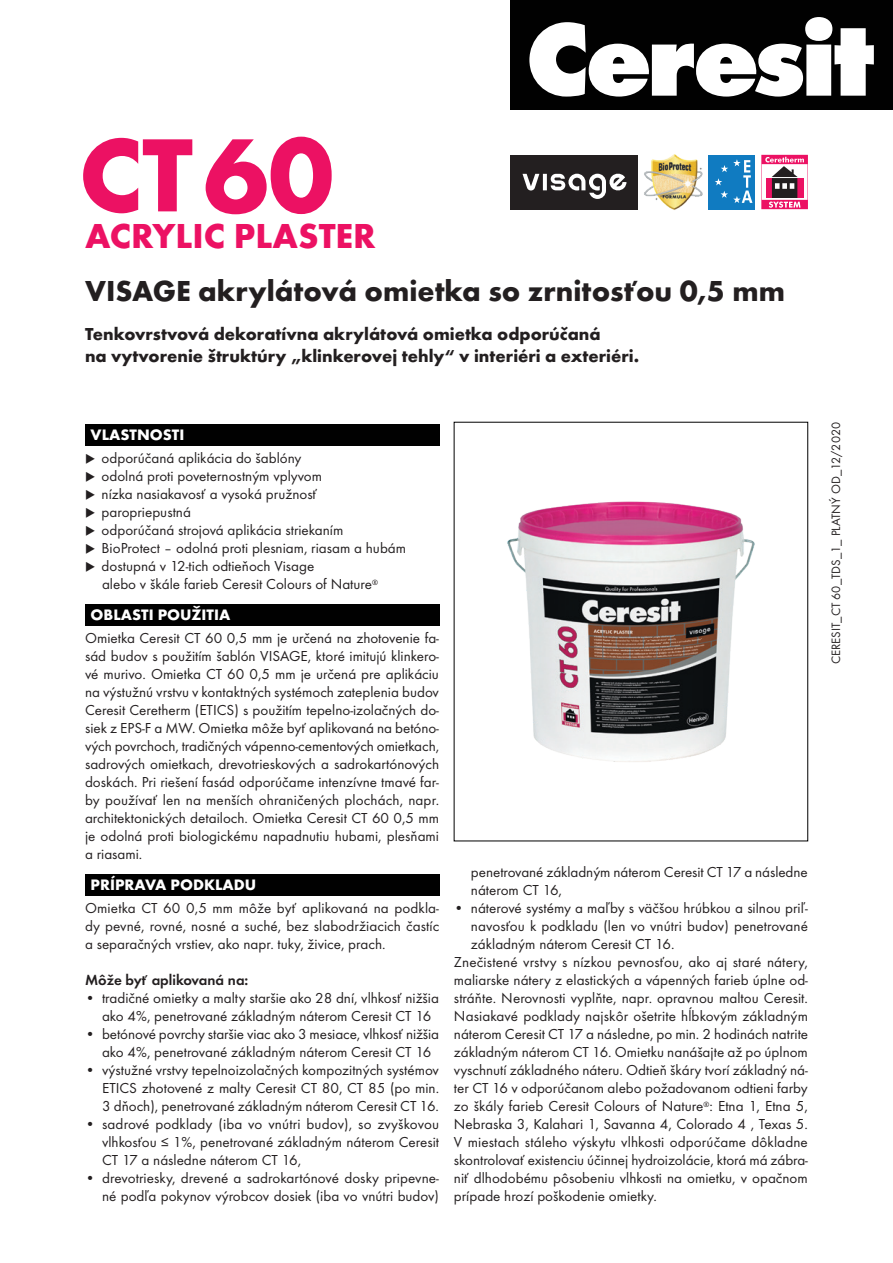
<style>
.page{position:relative;width:893px;height:1263px;background:#fff}
.page>*{position:absolute;margin:0;border:0;box-sizing:border-box;transform-origin:0 0}
.t1{font:700 108px "Futura TOT";color:#ec1163}
.t2{font:700 36px "Futura TOT";color:#ec1163}
.t3{font:700 30px "Futura TOT";color:#231f20}
.t4{font:700 18px/21.6px "Futura TOT";color:#231f20}
.t5{font:700 15.75px "Futura TOT";color:#fff}
.t6{font:15px/18px "Futura TOT";color:#231f20}
.t7{font:600 15px "Futura TOT";color:#231f20}
.t8{font:12.6px "Futura TOT";color:#231f20}
</style>
<div class="page">
<div style="left:85px;top:424px;width:354px;height:21px;background:#010101"></div>
<div style="left:85px;top:604px;width:354px;height:21px;background:#010101"></div>
<div style="left:85px;top:874px;width:354px;height:21px;background:#010101"></div>
<div style="left:510px;top:0;width:383px;height:110px;background:#010101"></div>
<svg style="left:529px;top:17px;width:345px;height:80px"></svg>
<img style="left:507px;top:501px;width:248px;height:261px">
<div style="left:510px;top:155px;width:128px;height:54px;background:#231f20"></div>
<svg style="left:522px;top:173px;width:104px;height:26px"></svg>
<div style="left:709px;top:155px;width:46px;height:54px;background:#107bc1"></div>
<svg style="left:715px;top:159px;width:37px;height:44px"></svg>
<svg style="left:761px;top:155px;width:47px;height:54px"></svg>
<img style="left:644px;top:154px;width:59px;height:56px">
<h1 class="t1" style="left:79px;top:108px;width:256px">CT 60</h1>
<h2 class="t2" style="left:85px;top:214px;width:292px">ACRYLIC PLASTER</h2>
<h3 class="t3" style="left:85px;top:272px;width:701px">VISAGE akrylátová omietka so zrnitosťou 0,5 mm</h3>
<p class="t4" style="left:85px;top:323px;width:556px">Tenkovrstvová dekoratívna akrylátová omietka odporúčaná<br>na vytvorenie štruktúry „klinkerovej tehly“ v interiéri a exteriéri.</p>
<p class="t5" style="left:91px;top:425px;width:95px">VLASTNOSTI</p>
<p class="t6" style="left:85px;top:449px;width:218px">◆ odporúčaná aplikácia do šablóny</p>
<p class="t6" style="left:85px;top:467px;width:239px">◆ odolná proti poveternostným vplyvom</p>
<p class="t6" style="left:85px;top:485px;width:234px">◆ nízka nasiakavosť a vysoká pružnosť</p>
<p class="t6" style="left:85px;top:503px;width:107px">◆ paropriepustná</p>
<p class="t6" style="left:85px;top:521px;width:260px">◆ odporúčaná strojová aplikácia striekaním</p>
<p class="t6" style="left:85px;top:539px;width:323px">◆ BioProtect – odolná proti plesniam, riasam a hubám</p>
<p class="t6" style="left:102px;top:557px;width:277px;text-indent:-17px">◆ dostupná v 12-tich odtieňoch Visage<br>alebo v škále farieb Ceresit Colours of Nature<sup>®</sup></p>
<p class="t5" style="left:91px;top:605px;width:141px">OBLASTI POUŽITIA</p>
<p class="t6" style="left:85px;top:629px;width:356px;text-align:justify">Omietka Ceresit CT 60 0,5 mm je určená na zhotovenie fa&shy;sád budov s použitím šablón VISAGE, ktoré imitujú klinkero&shy;vé murivo. Omietka CT 60 0,5 mm je určená pre aplikáciu na výstužnú vrstvu v kontaktných systémoch zateplenia budov Ceresit Ceretherm (ETICS) s použitím tepelno-izolačných do&shy;siek z EPS-F a MW. Omietka môže byť aplikovaná na betóno&shy;vých povrchoch, tradičných vápenno-cementových omietkach, sadrových omietkach, drevotrieskových a sadrokartónových doskách. Pri riešení fasád odporúčame intenzívne tmavé far&shy;by používať len na menších ohraničených plochách, napr. architektonických detailoch. Omietka Ceresit CT 60 0,5 mm je odolná proti biologickému napadnutiu hubami, plesňami a riasami.</p>
<p class="t5" style="left:91px;top:875px;width:167px">PRÍPRAVA PODKLADU</p>
<p class="t6" style="left:85px;top:899px;width:356px;text-align:justify">Omietka CT 60 0,5 mm môže byť aplikovaná na podkla&shy;dy pevné, rovné, nosné a suché, bez slabodržiacich častíc a separačných vrstiev, ako napr. tuky, živice, prach.</p>
<p class="t7" style="left:85px;top:971px;width:165px">Môže byť aplikovaná na:</p>
<p class="t6" style="left:102px;top:989px;width:338px;text-indent:-17px">• tradičné omietky a malty staršie ako 28 dní, vlhkosť nižšia ako 4%, penetrované základným náterom Ceresit CT 16</p>
<p class="t6" style="left:102px;top:1025px;width:339px;text-indent:-17px">• betónové povrchy staršie viac ako 3 mesiace, vlhkosť nižšia ako 4%, penetrované základným náterom Ceresit CT 16</p>
<p class="t6" style="left:102px;top:1061px;width:339px;text-align:justify;text-indent:-17px">• výstužné vrstvy tepelnoizolačných kompozitných systémov ETICS zhotovené z malty Ceresit CT 80, CT 85 (po min.<br>3 dňoch), penetrované základným náterom Ceresit CT 16.</p>
<p class="t6" style="left:102px;top:1115px;width:339px;text-align:justify;text-indent:-17px">• sadrové podklady (iba vo vnútri budov), so zvyškovou vlhkosťou ≤ 1%, penetrované základným náterom Ceresit CT 17 a následne náterom CT 16,</p>
<p class="t6" style="left:85px;top:1169px;width:356px;text-align:right">• drevotriesky, drevené a sadrokartónové dosky pripevne&shy;né podľa pokynov výrobcov dosiek (iba vo vnútri budov)</p>
<p class="t6" style="left:471px;top:863px;width:338px">penetrované základným náterom Ceresit CT 17 a následne náterom CT 16,</p>
<p class="t6" style="left:454px;top:899px;width:355px">• náterové systémy a maľby s väčšou hrúbkou a silnou priľ-</p>
<p class="t6" style="left:471px;top:917px;width:338px">navosťou k podkladu (len vo vnútri budov) penetrované</p>
<p class="t6" style="left:471px;top:935px;width:205px">základným náterom Ceresit CT 16.</p>
<p class="t6" style="left:454px;top:953px;width:356px">Znečistené vrstvy s nízkou pevnosťou, ako aj staré nátery,</p>
<p class="t6" style="left:454px;top:971px;width:355px">maliarske nátery z elastických a vápenných farieb úplne od-</p>
<p class="t6" style="left:454px;top:989px;width:356px">stráňte. Nerovnosti vyplňte, napr. opravnou maltou Ceresit.</p>
<p class="t6" style="left:454px;top:1007px;width:355px">Nasiakavé podklady najskôr ošetrite hĺbkovým základným</p>
<p class="t6" style="left:454px;top:1025px;width:356px">náterom Ceresit CT 17 a následne, po min. 2 hodinách natrite</p>
<p class="t6" style="left:454px;top:1043px;width:355px">základným náterom CT 16. Omietku nanášajte až po úplnom</p>
<p class="t6" style="left:454px;top:1061px;width:355px">vyschnutí základného náteru. Odtieň škáry tvorí základný ná-</p>
<p class="t6" style="left:454px;top:1079px;width:355px">ter CT 16 v odporúčanom alebo požadovanom odtieni farby</p>
<p class="t6" style="left:454px;top:1097px;width:355px">zo škály farieb Ceresit Colours of Nature<sup>®</sup>: Etna 1, Etna 5,</p>
<p class="t6" style="left:454px;top:1115px;width:355px">Nebraska 3, Kalahari 1, Savanna 4, Colorado 4 , Texas 5.</p>
<p class="t6" style="left:454px;top:1133px;width:355px">V miestach stáleho výskytu vlhkosti odporúčame dôkladne</p>
<p class="t6" style="left:454px;top:1151px;width:355px">skontrolovať existenciu účinnej hydroizolácie, ktorá má zábra-</p>
<p class="t6" style="left:454px;top:1169px;width:355px">niť dlhodobému pôsobeniu vlhkosti na omietku, v opačnom</p>
<p class="t6" style="left:454px;top:1187px;width:204px">prípade hrozí poškodenie omietky.</p>
<p class="t8" style="left:828px;top:664px;width:244px;rotate:-90deg">CERESIT_CT 60_TDS_1_ PLATNÝ OD_12/2020</p>
</div>
